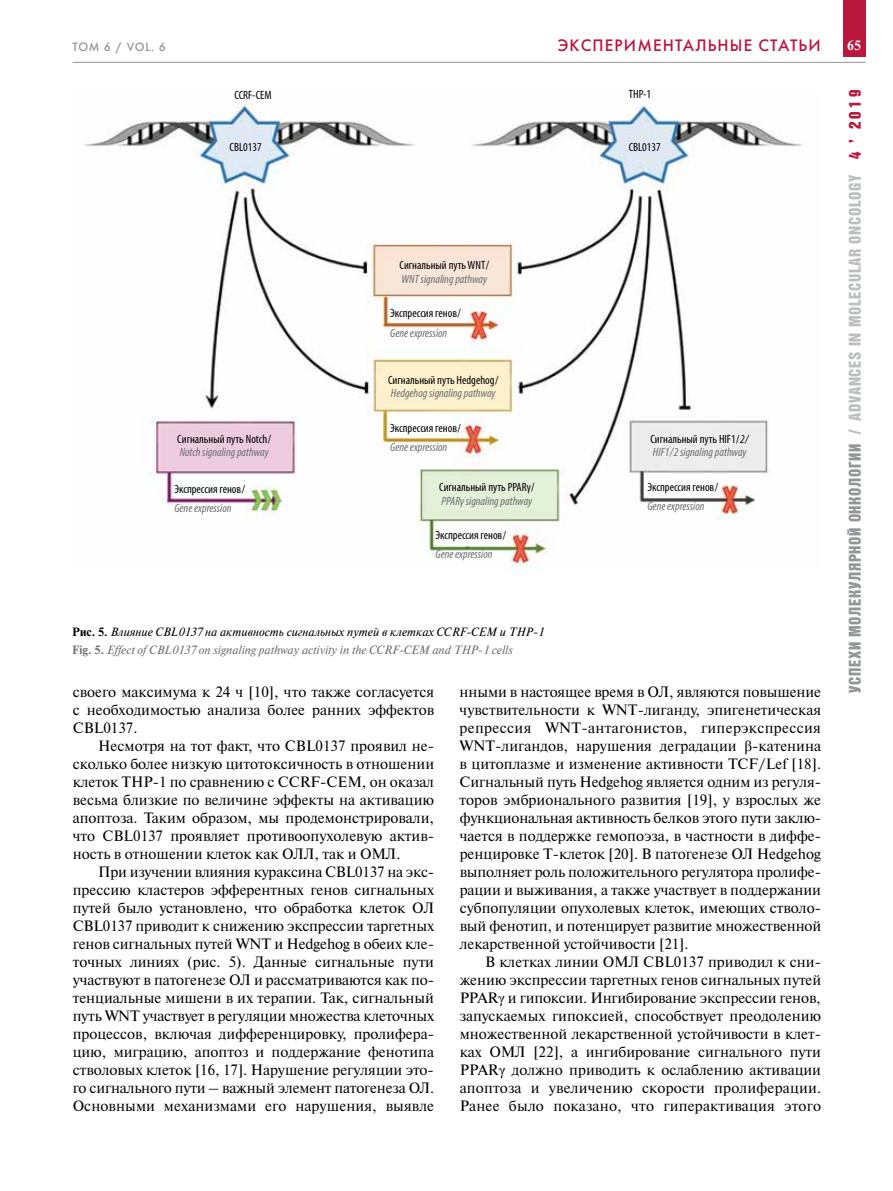
<style>
.page{position:relative;width:893px;height:1191px;background:#fff}
.page>*{position:absolute;margin:0;border:0;box-sizing:border-box;transform-origin:0 0}
.t1{font:16.5px "Bastion Kontrast Alt C";letter-spacing:.04em;color:#bcbec0}
.t2{font:16.5px "Futuris C";letter-spacing:.07em;color:#ba173d}
.t3{font:16.5px "Bastion Kontrast Alt C";color:#ba173d}
.t4{font:15px/18px "Newton C";color:#000;text-align:justify}
.t5{font:700 13.5px "Newton C";color:#fff}
.t6{font:italic condensed 12px/13.5px "Myriad Pro";color:#6d6e71}
.t7{font:condensed 12px "Myriad Pro";color:#000}
.t8{font:italic 12px/18.6px "Newton C";color:#6d6e71}
.t9{font:12px "Futuris C";letter-spacing:.045em;color:#939598}
.s1{font-style:normal;color:#000}
.s2{color:#000}
.s3{font-weight:700;font-style:normal;color:#000}
.s4{font-weight:700;font-style:normal}
.s5{font-family:"Times New Roman"}
.s6{color:#939598}
.s7{color:#ba173d}
</style>
<div class="page">
<div style="left:843px;top:0;width:22px;height:57px;background:#ba173d"></div>
<hr style="left:72px;top:62px;width:793px;height:1px;background:#939598">
<img style="left:84px;top:104px;width:718px;height:467px">
<p class="t9" style="left:72px;top:40px;width:95px">ТОМ 6 / VOL. 6</p>
<p class="t2" style="left:558px;top:36px;width:264px">ЭКСПЕРИМЕНТАЛЬНЫЕ СТАТЬИ</p>
<p class="t5" style="left:847px;top:38px;width:15px">65</p>
<p class="t7" style="left:234px;top:88px;width:39px">CCRF-CEM</p>
<p class="t7" style="left:629px;top:87px;width:24px">THP-1</p>
<p class="t7" style="left:230px;top:140px;width:34px">CBL0137</p>
<p class="t7" style="left:629px;top:140px;width:34px">CBL0137</p>
<p class="t7" style="left:400px;top:258px;width:91px">Сигнальный путь WNT/</p>
<p class="t6" style="left:402px;top:272px;width:87px">WNT signaling pathway</p>
<p class="t7" style="left:390px;top:306px;width:72px">Экспрессия генов/</p>
<p class="t6" style="left:390px;top:326px;width:59px">Gene expression</p>
<p class="t7" style="left:388px;top:372px;width:112px">Сигнальный путь Hedgehog/</p>
<p class="t6" style="left:391px;top:386px;width:106px">Hedgehog signaling pathway</p>
<p class="t7" style="left:177px;top:431px;width:95px">Сигнальный путь Notch/</p>
<p class="t6" style="left:180px;top:445px;width:91px">Notch signaling pathway</p>
<p class="t7" style="left:390px;top:420px;width:72px">Экспрессия генов/</p>
<p class="t6" style="left:390px;top:440px;width:59px">Gene expression</p>
<p class="t6" style="left:650px;top:432px;width:100px"><span class="s1">Сигнальный путь HIF1/</span><span class="s2">2/<br></span>HIF1/2 signaling pathway</p>
<p class="t7" style="left:174px;top:481px;width:72px">Экспрессия генов/</p>
<p class="t6" style="left:174px;top:501px;width:59px">Gene expression</p>
<p class="t7" style="left:439px;top:480px;width:97px">Сигнальный путь PPARγ/</p>
<p class="t6" style="left:441px;top:494px;width:92px">PPARγ signaling pathway</p>
<p class="t7" style="left:647px;top:479px;width:72px">Экспрессия генов/</p>
<p class="t6" style="left:647px;top:499px;width:59px">Gene expression</p>
<p class="t7" style="left:435px;top:527px;width:72px">Экспрессия генов/</p>
<p class="t6" style="left:435px;top:547px;width:59px">Gene expression</p>
<p class="t8" style="left:72px;top:622px;width:473px"><span class="s3">Рис. 5.</span> <span class="s2">Влияние CBL0137 на активность сигнальных путей в клетках CCRF-CEM и THP-1<br></span><span class="s4">Fig. 5.</span> Effect of CBL0137 on signaling pathway activity in the CCRF-CEM and THP-1 cells</p>
<p class="t4" style="left:73px;top:683px;width:363px">своего максимума к 24 ч [10], что также согласуется с необходимостью анализа более ранних эффектов СBL0137.</p>
<p class="t4" style="left:73px;top:737px;width:363px;text-indent:26px">Несмотря на тот факт, что СBL0137 проявил не&shy;сколько более низкую цитотоксичность в отношении клеток THP-1 по сравнению с CCRF-CEM, он оказал весьма близкие по величине эффекты на активацию апоптоза. Таким образом, мы продемонстрировали, что СBL0137 проявляет противоопухолевую актив&shy;ность в отношении клеток как ОЛЛ, так и ОМЛ.</p>
<p class="t4" style="left:73px;top:863px;width:363px;text-indent:26px">При изучении влияния кураксина CBL0137 на экс&shy;прессию кластеров эфферентных генов сигнальных путей было установлено, что обработка клеток ОЛ CBL0137 приводит к снижению экспрессии таргетных генов сигнальных путей WNT и Hedgehog в обеих кле&shy;точных линиях (рис. 5). Данные сигнальные пути участвуют в патогенезе ОЛ и рассматриваются как по&shy;тенциальные мишени в их терапии. Так, сигнальный путь WNT участвует в регуляции множества клеточных процессов, включая дифференцировку, пролифера&shy;цию, миграцию, апоптоз и поддержание фенотипа стволовых клеток [16, 17]. Нарушение регуляции это&shy;го сигнального пути – важный элемент патогенеза ОЛ.<br>Основными механизмами его нарушения, выявле</p>
<p class="t4" style="left:460px;top:683px;width:363px">нными в настоящее время в ОЛ, являются повышение чувствительности к WNT-лиганду, эпигенетическая репрессия WNT-антагонистов, гиперэкспрессия WNT-лигандов, нарушения деградации <span class="s5">β</span>-катенина в цитоплазме и изменение активности TCF/Lef [18].<br>Сигнальный путь Hedgehog является одним из регуля&shy;торов эмбрионального развития [19], у взрослых же функциональная активность белков этого пути заклю&shy;чается в поддержке гемопоэза, в частности в диффе&shy;ренцировке Т-клеток [20]. В патогенезе ОЛ Hedgehog выполняет роль положительного регулятора пролифе&shy;рации и выживания, а также участвует в поддержании субпопуляции опухолевых клеток, имеющих стволо&shy;вый фенотип, и потенцирует развитие множественной лекарственной устойчивости [21].</p>
<p class="t4" style="left:460px;top:953px;width:363px;text-indent:26px">В клетках линии ОМЛ CBL0137 приводил к сни&shy;жению экспрессии таргетных генов сигнальных путей PPAR<span class="s5">γ</span> и гипоксии. Ингибирование экспрессии генов, запускаемых гипоксией, способствует преодолению множественной лекарственной устойчивости в клет&shy;ках ОМЛ [22], а ингибирование сигнального пути PPAR<span class="s5">γ</span> должно приводить к ослаблению активации апоптоза и увеличению скорости пролиферации.<br>Ранее было показано, что гиперактивация этого</p>
<p class="t3" style="left:847px;top:129px;width:41px;rotate:-90deg">2019</p>
<p class="t3" style="left:837px;top:143px;width:5px;rotate:-90deg">,</p>
<p class="t1" style="left:847px;top:693px;width:543px;rotate:-90deg"><span class="s6">УСПЕХИ МОЛЕКУЛЯРНОЙ ОНКОЛОГИИ</span> / ADVANCES IN MOLECULAR ONCOLOGY <span class="s7">4</span></p>
</div>
